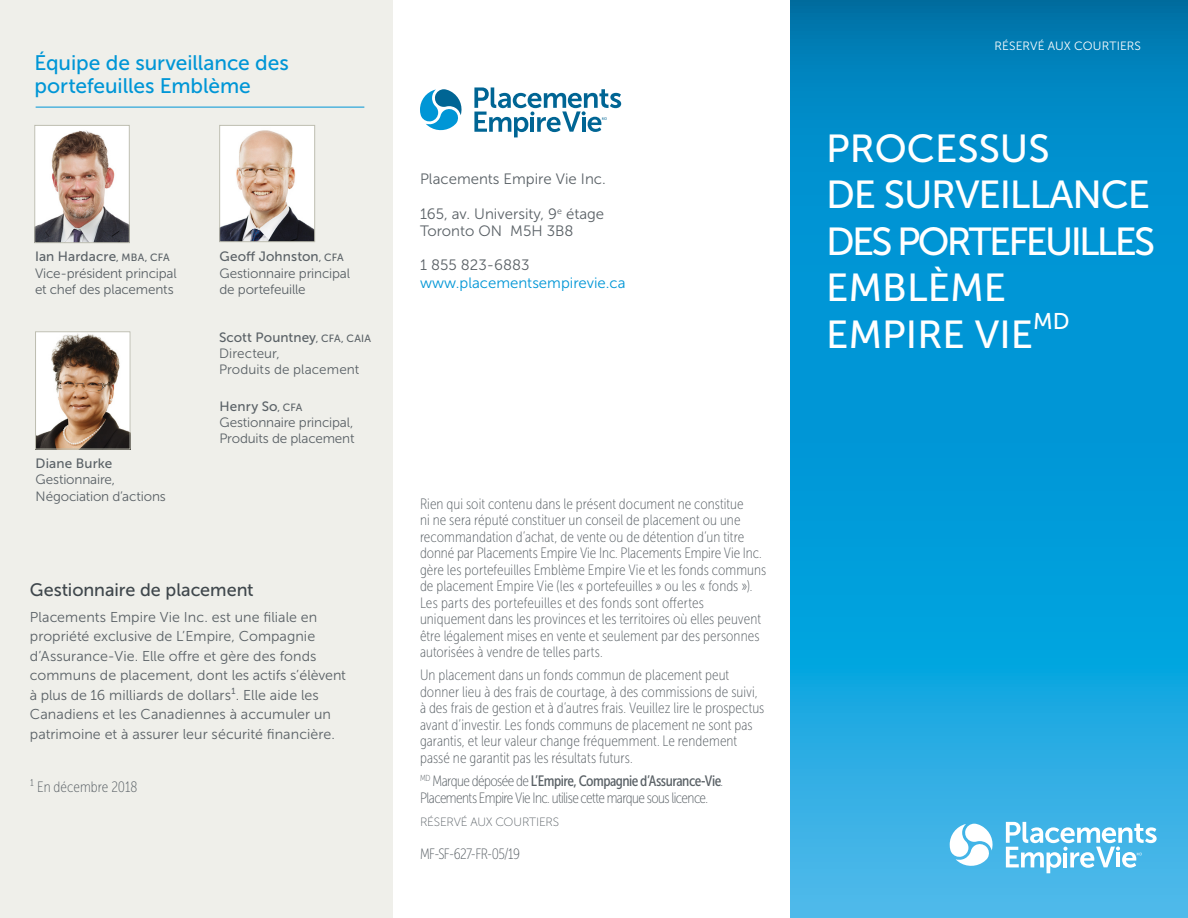
<style>
.page{position:relative;width:1188px;height:918px;background:#fff}
.page>*{position:absolute;margin:0;border:0;box-sizing:border-box;transform-origin:0 0}
.Heading_1{font:39px/46.5px "Museo Sans 500";letter-spacing:-.03em;color:#fff}
.Heading_1-2{font:22.8px "Museo Sans 500";color:#fff}
.t1{font:21px/22.5px "Museo Sans 500";letter-spacing:-.005em;color:#0096d6}
._12pt_-_h4{font:18px "Museo Sans 500";letter-spacing:-.005em;color:#3f474c}
.EL_Trademark_Text{font:15px/16.5px "Museo Sans Cond 100";letter-spacing:.005em;color:#5a6166}
.EL_Trademark_Text-2{font:15px/16.5px "Museo Sans Cond 100";letter-spacing:-.035em;color:#5a6166}
.t2{font:15px "Museo Sans 300";color:#5a6166}
.t3{font:15px "Museo Sans 300";color:#0096d6}
.EL_Trademark_Text-3{font:15px "Museo Sans Cond 100";letter-spacing:-.045em;color:#5a6166}
.t4{font:14.25px/19.5px "Museo Sans 300";letter-spacing:.005em;color:#5a6166}
.Questions{font:13.5px/16.2px "Museo Sans 300";letter-spacing:-.01em;color:#5a6166}
.Questions-2{font:13.5px "Museo Sans 500";letter-spacing:.01em;color:#5a6166}
.Questions-3{font:13.5px/16.2px "Museo Sans 300";letter-spacing:.01em;color:#5a6166}
.Secondary_Head{font:12px "Museo Sans 300";letter-spacing:.01em;color:#fff}
.Secondary_Head-2{font:12px "Museo Sans 100";letter-spacing:-.02em;color:#5a6166}
.s1{font-size:10.5px}
.s2{font-family:"Museo Sans Cond 500"}
</style>
<div class="page">
<svg style="left:790px;top:0;width:398px;height:918px;background:#0c9ad6"></svg>
<div style="left:0;top:0;width:392px;height:918px;background:#efefea"></div>
<svg style="left:420px;top:89px;width:42px;height:42px"></svg>
<svg style="left:474px;top:87px;width:147px;height:50px"></svg>
<hr style="left:36px;top:107px;width:328px;height:1px;background:#0096d6">
<svg style="left:950px;top:824px;width:44px;height:44px"></svg>
<svg style="left:1006px;top:822px;width:151px;height:51px"></svg>
<img style="left:221px;top:127px;width:92px;height:113px">
<div style="left:219px;top:125px;width:96px;height:117px;border:1px solid #bdbdb0"></div>
<img style="left:37px;top:334px;width:91px;height:113px">
<div style="left:35px;top:332px;width:95px;height:117px;border:1px solid #bdbdb0"></div>
<img style="left:37px;top:127px;width:91px;height:114px">
<div style="left:35px;top:125px;width:95px;height:118px;border:1px solid #bdbdb0"></div>
<p class="t1" style="left:35px;top:52px;width:256px">Équipe de surveillance des portefeuilles Emblème</p>
<p class="Questions-2" style="left:35px;top:249px;width:136px">Ian Hardacre<span class="s1">, MBA, CFA</span></p>
<p class="Questions" style="left:35px;top:265px;width:143px">Vice-président principal</p>
<p class="Questions" style="left:35px;top:281px;width:140px">et chef des placements</p>
<p class="Questions-2" style="left:36px;top:456px;width:78px">Diane Burke</p>
<p class="Questions" style="left:36px;top:472px;width:132px">Gestionnaire,<br>Négociation d’actions</p>
<p class="Questions-2" style="left:219px;top:249px;width:126px">Geoff Johnston<span class="s1">, CFA</span></p>
<p class="Questions" style="left:219px;top:265px;width:132px">Gestionnaire principal de portefeuille</p>
<p class="Questions-2" style="left:219px;top:330px;width:154px">Scott Pountney<span class="s1">, CFA, CAIA</span></p>
<p class="Questions-3" style="left:219px;top:345px;width:142px">Directeur,<br>Produits de placement</p>
<p class="Questions-2" style="left:219px;top:399px;width:84px">Henry So<span class="s1">, CFA</span></p>
<p class="Questions" style="left:219px;top:414px;width:137px">Gestionnaire principal,<br>Produits de placement</p>
<h4 class="_12pt_-_h4" style="left:30px;top:580px;width:225px">Gestionnaire de placement</h4>
<p class="t4" style="left:30px;top:607px;width:318px">Placements Empire Vie Inc. est une filiale en propriété exclusive de L’Empire, Compagnie d’Assurance-Vie. Elle offre et gère des fonds communs de placement, dont les actifs s’élèvent à plus de 16 milliards de dollars¹. Elle aide les Canadiens et les Canadiennes à accumuler un patrimoine et à assurer leur sécurité financière.</p>
<p class="EL_Trademark_Text" style="left:30px;top:779px;width:109px">¹ En décembre 2018</p>
<p class="t2" style="left:420px;top:171px;width:187px">Placements Empire Vie Inc.</p>
<p class="t2" style="left:420px;top:205px;width:186px">165, av. University, 9<sup>e</sup> étage</p>
<p class="t2" style="left:420px;top:223px;width:155px">Toronto ON M5H 3B8</p>
<p class="t2" style="left:420px;top:257px;width:111px">1 855 823-6883</p>
<p class="t3" style="left:420px;top:274px;width:207px">www.placementsempirevie.ca</p>
<p class="EL_Trademark_Text" style="left:420px;top:495px;width:348px">Rien qui soit contenu dans le présent document ne constitue<br>ni ne sera réputé constituer un conseil de placement ou une recommandation d’achat, de vente ou de détention d’un titre donné par Placements Empire Vie Inc. Placements Empire Vie Inc. gère les portefeuilles Emblème Empire Vie et les fonds communs de placement Empire Vie (les « portefeuilles » ou les « fonds »).<br>Les parts des portefeuilles et des fonds sont offertes uniquement dans les provinces et les territoires où elles peuvent être légalement mises en vente et seulement par des personnes autorisées à vendre de telles parts.</p>
<p class="EL_Trademark_Text" style="left:420px;top:667px;width:346px">Un placement dans un fonds commun de placement peut donner lieu à des frais de courtage, à des commissions de suivi, à des frais de gestion et à d’autres frais. Veuillez lire le prospectus avant d’investir. Les fonds communs de placement ne sont pas garantis, et leur valeur change fréquemment. Le rendement passé ne garantit pas les résultats futurs.</p>
<p class="EL_Trademark_Text-2" style="left:420px;top:773px;width:305px"><sup>MD</sup> Marque déposée de <span class="s2">L’Empire, Compagnie d’Assurance-Vie</span>.<br>Placements Empire Vie Inc. utilise cette marque sous licence.</p>
<p class="Secondary_Head-2" style="left:420px;top:815px;width:141px">RÉSERVÉ AUX COURTIERS</p>
<p class="EL_Trademark_Text-3" style="left:420px;top:846px;width:101px">MF-SF-627-FR-05/19</p>
<p class="Secondary_Head" style="left:994px;top:39px;width:148px">RÉSERVÉ AUX COURTIERS</p>
<h1 class="Heading_1" style="left:826px;top:125px;width:330px">PROCESSUS<br>DE SURVEILLANCE<br>DES PORTEFEUILLES<br>EMBLÈME<br>EMPIRE VIE</h1>
<h1 class="Heading_1-2" style="left:1033px;top:308px;width:38px">MD</h1>
</div>
